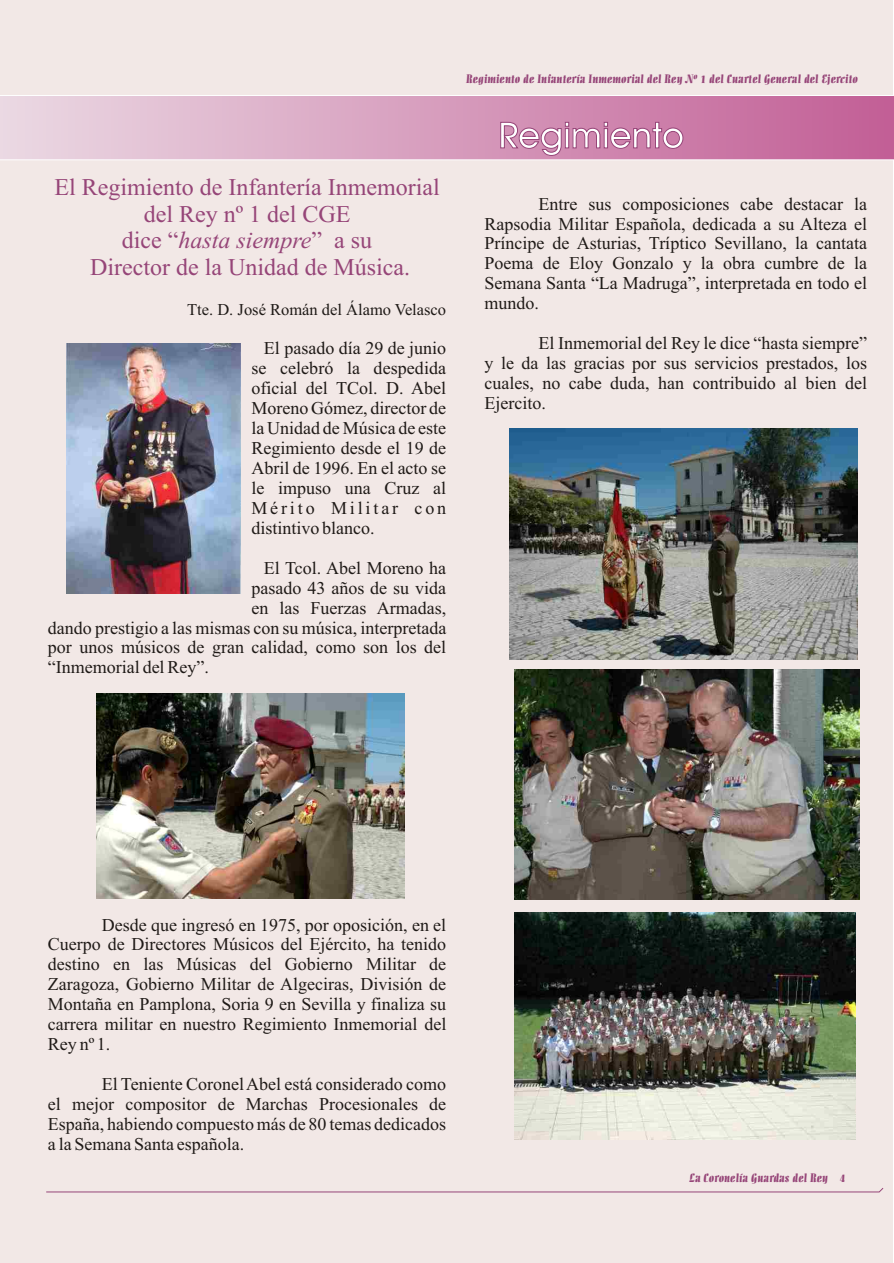
<style>
.page{position:relative;width:894px;height:1263px;background:#fff}
.page>*{position:absolute;margin:0;border:0;box-sizing:border-box;transform-origin:0 0}
.t1{font:36px "Avant Garde Md BT";color:#fff}
.t2{font:24px/26.5px "Times New Roman";color:#964578;text-align:center}
.t3{font:18px/20px "Times New Roman";color:#1f1a17;text-align:justify}
.t4{font:16.5px "Times New Roman";color:#1f1a17}
.t5{font:12px "Allegro BT";color:#964578}
.s1{font-style:italic}
</style>
<div class="page">
<div style="left:0;top:0;width:893px;height:1263px;background:#f2e8e6"></div>
<svg style="left:0;top:95px;width:894px;height:65px;background:#d79ebd"></svg>
<svg style="left:46px;top:1188px;width:838px;height:5px"></svg>
<img style="left:66px;top:344px;width:175px;height:249px">
<img style="left:96px;top:693px;width:309px;height:205px">
<img style="left:510px;top:429px;width:347px;height:231px">
<img style="left:515px;top:670px;width:345px;height:229px">
<img style="left:515px;top:912px;width:341px;height:227px">
<p class="t5" style="left:466px;top:74px;width:393px">Regimiento de Infantería Inmemorial del Rey Nº 1 del Cuartel General del Ejercito</p>
<h1 class="t1" style="left:498px;top:121px;width:187px">Regimiento</h1>
<h2 class="t2" style="left:55px;top:176px;width:387px">El Regimiento de Infantería Inmemorial del Rey nº 1 del CGE<br>dice “<span class="s1">hasta siempre</span>” a su<br>Director de la Unidad de Música.</h2>
<p class="t3" style="left:485px;top:195px;width:384px;text-indent:54px">Entre sus composiciones cabe destacar la Rapsodia Militar Española, dedicada a su Alteza el Príncipe de Asturias, Tríptico Sevillano, la cantata Poema de Eloy Gonzalo y la obra cumbre de la Semana Santa “La Madruga”, interpretada en todo el mundo.</p>
<p class="t4" style="left:187px;top:303px;width:261px">Tte. D. José Román del Álamo Velasco</p>
<p class="t3" style="left:264px;top:340px;width:184px">El pasado día 29 de junio</p>
<p class="t3" style="left:485px;top:335px;width:384px;text-align:right">El Inmemorial del Rey le dice “hasta siempre”<br>y le da las gracias por sus servicios prestados, los</p>
<p class="t3" style="left:251px;top:360px;width:196px">se celebró la despedida</p>
<p class="t3" style="left:485px;top:375px;width:384px">cuales, no cabe duda, han contribuido al bien del</p>
<p class="t3" style="left:251px;top:380px;width:196px">oficial del TCol. D. Abel<br>Moreno Gómez, director de</p>
<p class="t3" style="left:485px;top:395px;width:63px">Ejercito.</p>
<p class="t3" style="left:251px;top:420px;width:196px">la Unidad de Música de este Regimiento desde el 19 de Abril de 1996. En el acto se le impuso una Cruz al Mérito Militar con distintivo blanco.</p>
<p class="t3" style="left:264px;top:559px;width:184px">El Tcol. Abel Moreno ha</p>
<p class="t3" style="left:251px;top:579px;width:196px">pasado 43 años de su vida</p>
<p class="t3" style="left:251px;top:599px;width:196px">en las Fuerzas Armadas,</p>
<p class="t3" style="left:48px;top:619px;width:400px">dando prestigio a las mismas con su música, interpretada</p>
<p class="t3" style="left:48px;top:639px;width:400px">por unos músicos de gran calidad, como son los del</p>
<p class="t3" style="left:48px;top:659px;width:162px">“Inmemorial del Rey”.</p>
<p class="t3" style="left:48px;top:916px;width:400px;text-indent:54px">Desde que ingresó en 1975, por oposición, en el Cuerpo de Directores Músicos del Ejército, ha tenido destino en las Músicas del Gobierno Militar de Zaragoza, Gobierno Militar de Algeciras, División de Montaña en Pamplona, Soria 9 en Sevilla y finaliza su carrera militar en nuestro Regimiento Inmemorial del Rey nº 1.</p>
<p class="t3" style="left:48px;top:1076px;width:400px;text-indent:54px">El Teniente Coronel Abel está considerado como el mejor compositor de Marchas Procesionales de España, habiendo compuesto más de 80 temas dedicados a la Semana Santa española.</p>
<p class="t5" style="left:690px;top:1173px;width:158px">La Coronelía Guardas del Rey 4</p>
</div>
